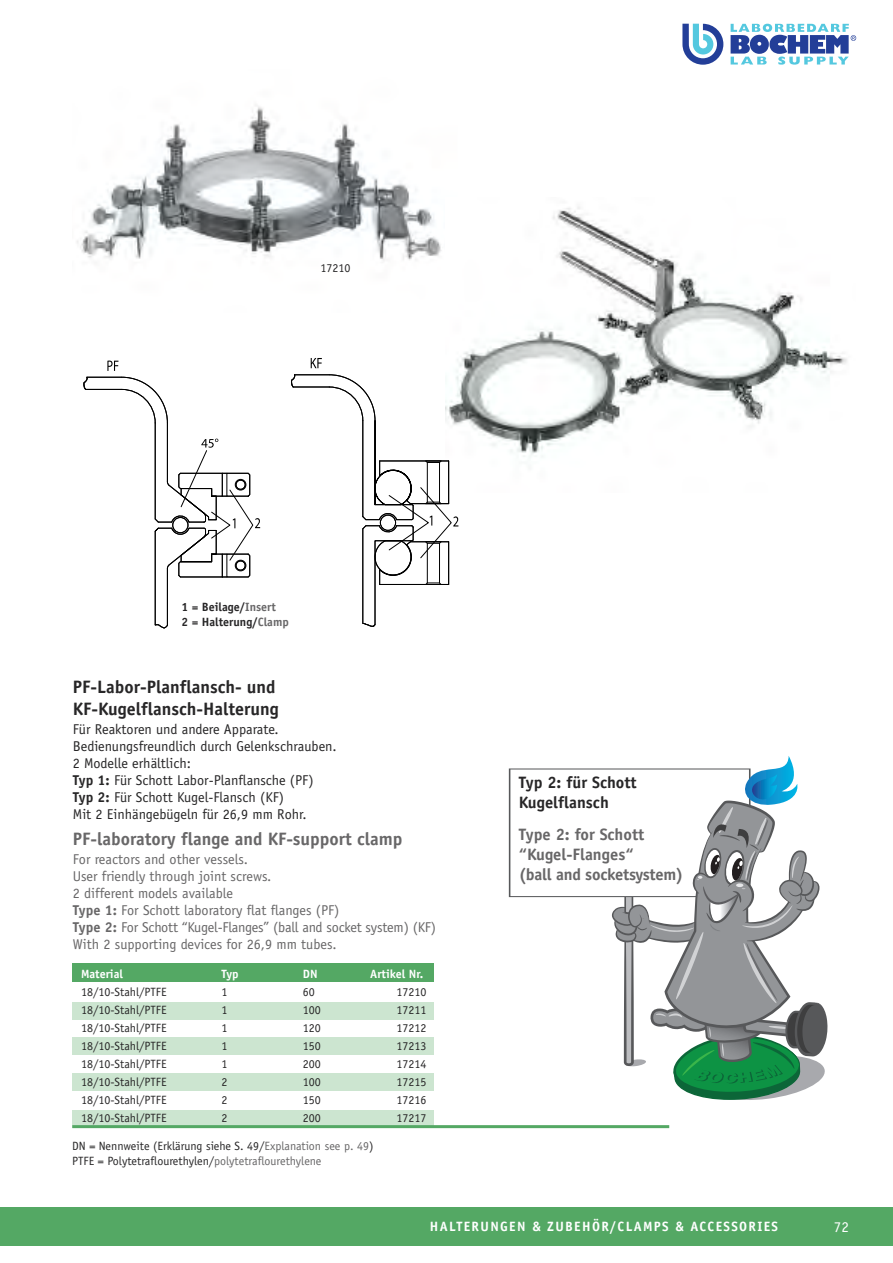
<style>
.page{position:relative;width:893px;height:1263px;background:#fff}
.page>*{position:absolute;margin:0;border:0;box-sizing:border-box;transform-origin:0 0}
.t1{font:700 18px/21.6px "Officina Sans";color:#272627}
.t2{font:700 18px "Officina Sans";color:#686768}
.t3{font:700 16.5px/19.8px "Officina Sans";letter-spacing:-.015em;color:#686768}
.t4{font:700 16.5px/19.8px "Officina Sans";color:#272627}
.t5{font:15px "Officina Sans";color:#fff}
.t6{font:14.25px/17.1px "Officina Sans";color:#686768}
.t7{font:14.25px/17.1px "Officina Sans";color:#272627}
.t8{font:700 13.5px "Officina Sans";letter-spacing:.1em;color:#fff}
.t9{font:12px/14.4px "Officina Sans";color:#272627}
.t10{font:700 12px/15px "Officina Sans";color:#272627}
.t11{font:700 12px "Officina Sans";color:#fff}
.s1{color:#686768}
.s2{font-weight:700}
</style>
<div class="page">
<div style="left:0;top:1208px;width:893px;height:38px;background:#54a864"></div>
<svg style="left:682px;top:24px;width:41px;height:41px"></svg>
<svg style="left:731px;top:24px;width:125px;height:41px"></svg>
<img style="left:77px;top:104px;width:365px;height:157px">
<div style="left:73px;top:963px;width:361px;height:19px;background:#54a864"></div>
<div style="left:73px;top:1002px;width:361px;height:17px;background:#cce5d0"></div>
<div style="left:73px;top:1037px;width:361px;height:17px;background:#cce5d0"></div>
<div style="left:72px;top:1074px;width:362px;height:17px;background:#cce5d0"></div>
<div style="left:72px;top:1110px;width:362px;height:17px;background:#cce5d0"></div>
<img style="left:456px;top:206px;width:391px;height:251px">
<svg style="left:509px;top:756px;width:319px;height:344px"></svg>
<svg style="left:291px;top:374px;width:167px;height:253px"></svg>
<svg style="left:107px;top:361px;width:11px;height:10px"></svg>
<svg style="left:311px;top:358px;width:11px;height:10px"></svg>
<svg style="left:84px;top:377px;width:176px;height:251px"></svg>
<hr style="left:72px;top:1125px;width:597px;height:3px;background:#54a864">
<p class="t9" style="left:321px;top:262px;width:31px">17210</p>
<p class="t10" style="left:182px;top:600px;width:109px">1 = Beilage/<span class="s1">Insert<br></span>2 = Halterung/<span class="s1">Clamp</span></p>
<h1 class="t1" style="left:73px;top:678px;width:207px">PF-Labor-Planflansch- und<br>KF-Kugelflansch-Halterung</h1>
<p class="t7" style="left:73px;top:721px;width:265px">Für Reaktoren und andere Apparate.<br>Bedienungsfreundlich durch Gelenkschrauben.<br>2 Modelle erhältlich:<br><span class="s2">Typ 1:</span> Für Schott Labor-Planflansche (PF)<br><span class="s2">Typ 2:</span> Für Schott Kugel-Flansch (KF)<br>Mit 2 Einhängebügeln für 26,9 mm Rohr.</p>
<h1 class="t2" style="left:73px;top:832px;width:331px">PF-laboratory flange and KF-support clamp</h1>
<p class="t6" style="left:73px;top:852px;width:365px">For reactors and other vessels.<br>User friendly through joint screws.<br>2 different models available<br><span class="s2">Type 1:</span> For Schott laboratory flat flanges (PF)<br><span class="s2">Type 2:</span> For Schott “Kugel-Flanges” (ball and socket system) (KF)<br>With 2 supporting devices for 26,9 mm tubes.</p>
<p class="t11" style="left:81px;top:969px;width:43px">Material</p>
<p class="t11" style="left:221px;top:969px;width:19px">Typ</p>
<p class="t11" style="left:303px;top:969px;width:16px">DN</p>
<p class="t11" style="left:370px;top:969px;width:55px">Artikel Nr.</p>
<p class="t9" style="left:81px;top:985px;width:87px">18/10-Stahl/PTFE</p>
<p class="t9" style="left:221px;top:985px;width:7px">1</p>
<p class="t9" style="left:303px;top:985px;width:13px">60</p>
<p class="t9" style="left:397px;top:985px;width:31px">17210</p>
<p class="t9" style="left:81px;top:1003px;width:87px">18/10-Stahl/PTFE</p>
<p class="t9" style="left:221px;top:1003px;width:7px">1</p>
<p class="t9" style="left:303px;top:1003px;width:19px">100</p>
<p class="t9" style="left:397px;top:1003px;width:31px">17211</p>
<p class="t9" style="left:81px;top:1021px;width:87px">18/10-Stahl/PTFE</p>
<p class="t9" style="left:221px;top:1021px;width:7px">1</p>
<p class="t9" style="left:303px;top:1021px;width:19px">120</p>
<p class="t9" style="left:397px;top:1021px;width:31px">17212</p>
<p class="t9" style="left:81px;top:1039px;width:87px">18/10-Stahl/PTFE</p>
<p class="t9" style="left:221px;top:1039px;width:7px">1</p>
<p class="t9" style="left:303px;top:1039px;width:19px">150</p>
<p class="t9" style="left:397px;top:1039px;width:31px">17213</p>
<p class="t9" style="left:81px;top:1057px;width:87px">18/10-Stahl/PTFE</p>
<p class="t9" style="left:221px;top:1057px;width:7px">1</p>
<p class="t9" style="left:303px;top:1057px;width:19px">200</p>
<p class="t9" style="left:397px;top:1057px;width:31px">17214</p>
<p class="t9" style="left:81px;top:1075px;width:87px">18/10-Stahl/PTFE</p>
<p class="t9" style="left:221px;top:1075px;width:7px">2</p>
<p class="t9" style="left:303px;top:1075px;width:19px">100</p>
<p class="t9" style="left:397px;top:1075px;width:31px">17215</p>
<p class="t9" style="left:81px;top:1093px;width:87px">18/10-Stahl/PTFE</p>
<p class="t9" style="left:221px;top:1093px;width:7px">2</p>
<p class="t9" style="left:303px;top:1093px;width:19px">150</p>
<p class="t9" style="left:397px;top:1093px;width:31px">17216</p>
<p class="t9" style="left:81px;top:1111px;width:87px">18/10-Stahl/PTFE</p>
<p class="t9" style="left:221px;top:1111px;width:7px">2</p>
<p class="t9" style="left:303px;top:1111px;width:19px">200</p>
<p class="t9" style="left:397px;top:1111px;width:31px">17217</p>
<p class="t9" style="left:72px;top:1140px;width:303px">DN = Nennweite (Erklärung siehe S. 49/<span class="s1">Explanation see p. 49</span>)<br>PTFE = Polytetraflourethylen/<span class="s1">polytetraflourethylene</span></p>
<h2 class="t4" style="left:519px;top:774px;width:119px">Typ 2: für Schott<br>Kugelflansch</h2>
<h2 class="t3" style="left:519px;top:826px;width:166px">Type 2: for Schott “Kugel-Flanges“<br>(ball and socketsystem)</h2>
<p class="t8" style="left:430px;top:1221px;width:350px">HALTERUNGEN &amp; ZUBEHÖR/CLAMPS &amp; ACCESSORIES</p>
<p class="t5" style="left:834px;top:1221px;width:16px">72</p>
</div>
